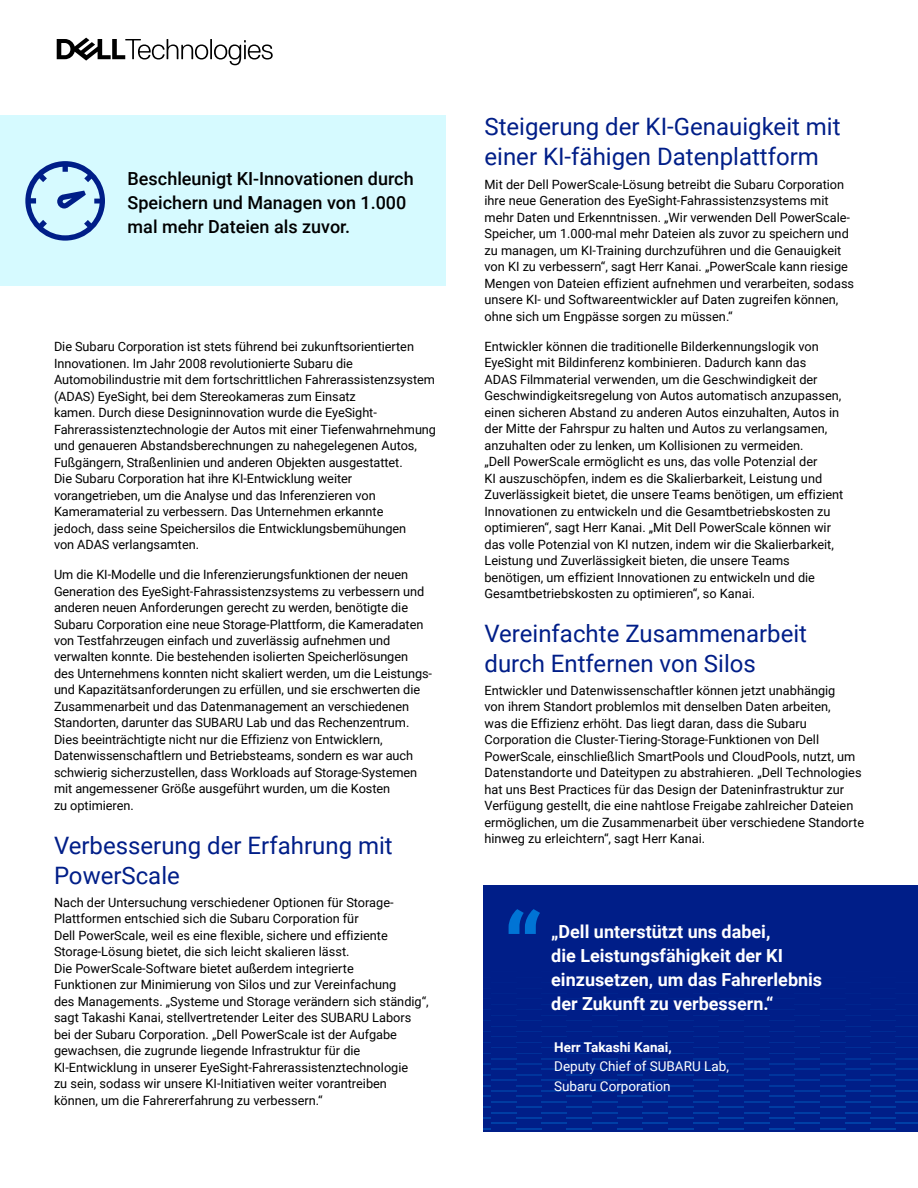
<style>
.page{position:relative;width:918px;height:1188px;background:#fff}
.page>*{position:absolute;margin:0;border:0;box-sizing:border-box;transform-origin:0 0}
.t1{font:24px/30px "Roboto";color:#001e88}
.t2{font:700 18px/24px "Roboto";color:#fff}
.t3{font:500 18px/24px "Roboto";color:#000}
.t4{font:13.5px/19.5px "Roboto";color:#fff}
.t5{font:700 13.5px "Roboto";color:#fff}
.t6{font:12.75px/16.5px "Roboto";color:#000}
</style>
<div class="page">
<svg style="left:57px;top:38px;width:216px;height:27px"></svg>
<div style="left:0;top:116px;width:446px;height:170px;background:#d6faff"></div>
<svg style="left:25px;top:161px;width:80px;height:80px"></svg>
<div style="left:484px;top:885px;width:434px;height:247px;background:#001e88"></div>
<svg style="left:693px;top:1123px;width:26px;height:1px"></svg>
<hr style="left:693px;top:1101px;width:26px;height:2px;background:#0074d5">
<svg style="left:693px;top:1112px;width:26px;height:1px"></svg>
<hr style="left:693px;top:1090px;width:26px;height:2px;background:#0074d5">
<hr style="left:668px;top:1128px;width:25px;height:2px;background:#0074d5">
<hr style="left:668px;top:1106px;width:25px;height:2px;background:#0074d5">
<hr style="left:668px;top:1117px;width:25px;height:2px;background:#0074d5">
<svg style="left:668px;top:1096px;width:25px;height:1px"></svg>
<svg style="left:643px;top:1123px;width:25px;height:1px"></svg>
<hr style="left:643px;top:1101px;width:25px;height:2px;background:#0074d5">
<svg style="left:643px;top:1112px;width:25px;height:1px"></svg>
<hr style="left:643px;top:1090px;width:25px;height:2px;background:#0074d5">
<hr style="left:617px;top:1128px;width:26px;height:2px;background:#0074d5">
<hr style="left:617px;top:1106px;width:26px;height:2px;background:#0074d5">
<hr style="left:617px;top:1117px;width:26px;height:2px;background:#0074d5">
<svg style="left:617px;top:1096px;width:26px;height:1px"></svg>
<svg style="left:592px;top:1123px;width:25px;height:1px"></svg>
<hr style="left:592px;top:1101px;width:25px;height:2px;background:#0074d5">
<svg style="left:592px;top:1112px;width:25px;height:1px"></svg>
<hr style="left:592px;top:1090px;width:25px;height:2px;background:#0074d5">
<hr style="left:567px;top:1128px;width:25px;height:2px;background:#0074d5">
<hr style="left:567px;top:1106px;width:25px;height:2px;background:#0074d5">
<hr style="left:567px;top:1117px;width:25px;height:2px;background:#0074d5">
<svg style="left:567px;top:1096px;width:25px;height:1px"></svg>
<svg style="left:542px;top:1123px;width:25px;height:1px"></svg>
<hr style="left:542px;top:1101px;width:25px;height:2px;background:#0074d5">
<svg style="left:542px;top:1112px;width:25px;height:1px"></svg>
<hr style="left:542px;top:1090px;width:25px;height:2px;background:#0074d5">
<svg style="left:896px;top:1123px;width:22px;height:1px"></svg>
<hr style="left:896px;top:1101px;width:22px;height:2px;background:#0074d5">
<svg style="left:896px;top:1112px;width:22px;height:1px"></svg>
<hr style="left:896px;top:1090px;width:22px;height:2px;background:#0074d5">
<hr style="left:871px;top:1128px;width:25px;height:2px;background:#0074d5">
<hr style="left:871px;top:1106px;width:25px;height:2px;background:#0074d5">
<hr style="left:871px;top:1117px;width:25px;height:2px;background:#0074d5">
<svg style="left:871px;top:1096px;width:25px;height:1px"></svg>
<svg style="left:845px;top:1123px;width:26px;height:1px"></svg>
<hr style="left:845px;top:1101px;width:26px;height:2px;background:#0074d5">
<svg style="left:845px;top:1112px;width:26px;height:1px"></svg>
<hr style="left:845px;top:1090px;width:26px;height:2px;background:#0074d5">
<hr style="left:820px;top:1128px;width:25px;height:2px;background:#0074d5">
<hr style="left:820px;top:1106px;width:25px;height:2px;background:#0074d5">
<hr style="left:820px;top:1117px;width:25px;height:2px;background:#0074d5">
<svg style="left:820px;top:1096px;width:25px;height:1px"></svg>
<svg style="left:795px;top:1123px;width:25px;height:1px"></svg>
<hr style="left:795px;top:1101px;width:25px;height:2px;background:#0074d5">
<svg style="left:795px;top:1112px;width:25px;height:1px"></svg>
<hr style="left:795px;top:1090px;width:25px;height:2px;background:#0074d5">
<hr style="left:769px;top:1128px;width:26px;height:2px;background:#0074d5">
<hr style="left:769px;top:1106px;width:26px;height:2px;background:#0074d5">
<hr style="left:769px;top:1117px;width:26px;height:2px;background:#0074d5">
<svg style="left:769px;top:1096px;width:26px;height:1px"></svg>
<svg style="left:744px;top:1123px;width:25px;height:1px"></svg>
<hr style="left:744px;top:1101px;width:25px;height:2px;background:#0074d5">
<svg style="left:744px;top:1112px;width:25px;height:1px"></svg>
<hr style="left:744px;top:1090px;width:25px;height:2px;background:#0074d5">
<hr style="left:719px;top:1128px;width:25px;height:2px;background:#0074d5">
<hr style="left:719px;top:1106px;width:25px;height:2px;background:#0074d5">
<hr style="left:719px;top:1117px;width:25px;height:2px;background:#0074d5">
<svg style="left:719px;top:1096px;width:25px;height:1px"></svg>
<hr style="left:516px;top:1128px;width:26px;height:2px;background:#0074d5">
<hr style="left:516px;top:1106px;width:26px;height:2px;background:#0074d5">
<hr style="left:516px;top:1117px;width:26px;height:2px;background:#0074d5">
<svg style="left:516px;top:1096px;width:26px;height:1px"></svg>
<hr style="left:491px;top:1101px;width:25px;height:2px;background:#0074d5">
<hr style="left:491px;top:1090px;width:25px;height:2px;background:#0074d5">
<svg style="left:484px;top:1106px;width:32px;height:24px"></svg>
<svg style="left:484px;top:1020px;width:434px;height:66px"></svg>
<svg style="left:509px;top:909px;width:31px;height:25px"></svg>
<h2 class="t3" style="left:128px;top:166px;width:288px">Beschleunigt KI-Innovationen durch<br>Speichern und Managen von 1.000 mal mehr Dateien als zuvor.</h2>
<p class="t6" style="left:54px;top:338px;width:384px">Die Subaru Corporation ist stets führend bei zukunftsorientierten Innovationen. Im Jahr 2008 revolutionierte Subaru die Automobilindustrie mit dem fortschrittlichen Fahrerassistenzsystem (ADAS) EyeSight, bei dem Stereokameras zum Einsatz<br>kamen. Durch diese Designinnovation wurde die EyeSight-Fahrerassistenztechnologie der Autos mit einer Tiefenwahrnehmung und genaueren Abstandsberechnungen zu nahegelegenen Autos, Fußgängern, Straßenlinien und anderen Objekten ausgestattet.<br>Die Subaru Corporation hat ihre KI-Entwicklung weiter vorangetrieben, um die Analyse und das Inferenzieren von Kameramaterial zu verbessern. Das Unternehmen erkannte<br>jedoch, dass seine Speichersilos die Entwicklungsbemühungen<br>von ADAS verlangsamten.</p>
<p class="t6" style="left:54px;top:566px;width:380px">Um die KI-Modelle und die Inferenzierungsfunktionen der neuen Generation des EyeSight-Fahrassistenzsystems zu verbessern und anderen neuen Anforderungen gerecht zu werden, benötigte die Subaru Corporation eine neue Storage-Plattform, die Kameradaten von Testfahrzeugen einfach und zuverlässig aufnehmen und verwalten konnte. Die bestehenden isolierten Speicherlösungen<br>des Unternehmens konnten nicht skaliert werden, um die Leistungs&shy;und Kapazitätsanforderungen zu erfüllen, und sie erschwerten die Zusammenarbeit und das Datenmanagement an verschiedenen Standorten, darunter das SUBARU Lab und das Rechenzentrum.<br>Dies beeinträchtigte nicht nur die Effizienz von Entwicklern, Datenwissenschaftlern und Betriebsteams, sondern es war auch schwierig sicherzustellen, dass Workloads auf Storage-Systemen mit angemessener Größe ausgeführt wurden, um die Kosten<br>zu optimieren.</p>
<h1 class="t1" style="left:54px;top:829px;width:340px">Verbesserung der Erfahrung mit<br>PowerScale</h1>
<p class="t6" style="left:54px;top:894px;width:376px">Nach der Untersuchung verschiedener Optionen für Storage-Plattformen entschied sich die Subaru Corporation für<br>Dell PowerScale, weil es eine flexible, sichere und effiziente Storage-Lösung bietet, die sich leicht skalieren lässt.<br>Die PowerScale-Software bietet außerdem integrierte<br>Funktionen zur Minimierung von Silos und zur Vereinfachung<br>des Managements. „Systeme und Storage verändern sich ständig“, sagt Takashi Kanai, stellvertretender Leiter des SUBARU Labors bei der Subaru Corporation. „Dell PowerScale ist der Aufgabe gewachsen, die zugrunde liegende Infrastruktur für die KI-Entwicklung in unserer EyeSight-Fahrerassistenztechnologie<br>zu sein, sodass wir unsere KI-Initiativen weiter vorantreiben können, um die Fahrererfahrung zu verbessern.“</p>
<h1 class="t1" style="left:484px;top:111px;width:358px">Steigerung der KI-Genauigkeit mit einer KI-fähigen Datenplattform</h1>
<p class="t6" style="left:484px;top:175px;width:371px">Mit der Dell PowerScale-Lösung betreibt die Subaru Corporation ihre neue Generation des EyeSight-Fahrassistenzsystems mit mehr Daten und Erkenntnissen. „Wir verwenden Dell PowerScale-Speicher, um 1.000-mal mehr Dateien als zuvor zu speichern und zu managen, um KI-Training durchzuführen und die Genauigkeit von KI zu verbessern“, sagt Herr Kanai. „PowerScale kann riesige Mengen von Dateien effizient aufnehmen und verarbeiten, sodass unsere KI- und Softwareentwickler auf Daten zugreifen können, ohne sich um Engpässe sorgen zu müssen.“</p>
<p class="t6" style="left:484px;top:337px;width:360px">Entwickler können die traditionelle Bilderkennungslogik von EyeSight mit Bildinferenz kombinieren. Dadurch kann das<br>ADAS Filmmaterial verwenden, um die Geschwindigkeit der Geschwindigkeitsregelung von Autos automatisch anzupassen, einen sicheren Abstand zu anderen Autos einzuhalten, Autos in der Mitte der Fahrspur zu halten und Autos zu verlangsamen, anzuhalten oder zu lenken, um Kollisionen zu vermeiden.<br>„Dell PowerScale ermöglicht es uns, das volle Potenzial der<br>KI auszuschöpfen, indem es die Skalierbarkeit, Leistung und Zuverlässigkeit bietet, die unsere Teams benötigen, um effizient Innovationen zu entwickeln und die Gesamtbetriebskosten zu optimieren“, sagt Herr Kanai. „Mit Dell PowerScale können wir das volle Potenzial von KI nutzen, indem wir die Skalierbarkeit, Leistung und Zuverlässigkeit bieten, die unsere Teams benötigen, um effizient Innovationen zu entwickeln und die Gesamtbetriebskosten zu optimieren“, so Kanai.</p>
<h1 class="t1" style="left:484px;top:617px;width:324px">Vereinfachte Zusammenarbeit durch Entfernen von Silos</h1>
<p class="t6" style="left:484px;top:682px;width:381px">Entwickler und Datenwissenschaftler können jetzt unabhängig<br>von ihrem Standort problemlos mit denselben Daten arbeiten,<br>was die Effizienz erhöht. Das liegt daran, dass die Subaru Corporation die Cluster-Tiering-Storage-Funktionen von Dell PowerScale, einschließlich SmartPools und CloudPools, nutzt, um Datenstandorte und Dateitypen zu abstrahieren. „Dell Technologies hat uns Best Practices für das Design der Dateninfrastruktur zur Verfügung gestellt, die eine nahtlose Freigabe zahlreicher Dateien ermöglichen, um die Zusammenarbeit über verschiedene Standorte hinweg zu erleichtern“, sagt Herr Kanai.</p>
<h2 class="t2" style="left:551px;top:919px;width:272px">„Dell unterstützt uns dabei,<br>die Leistungsfähigkeit der KI einzusetzen, um das Fahrerlebnis der Zukunft zu verbessern.“</h2>
<p class="t5" style="left:554px;top:1038px;width:119px">Herr Takashi Kanai,</p>
<p class="t4" style="left:554px;top:1056px;width:176px">Deputy Chief of SUBARU Lab,<br>Subaru Corporation</p>
</div>
